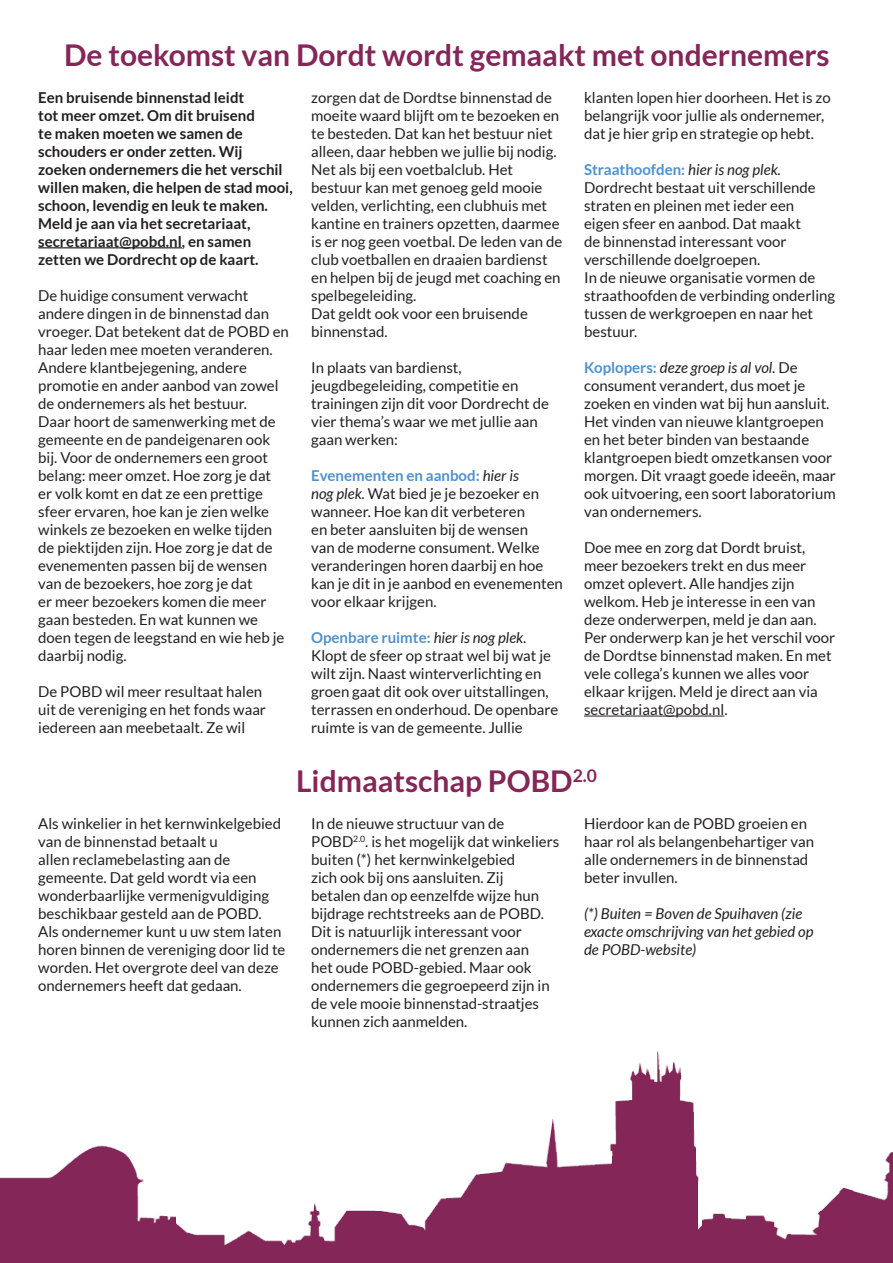
<style>
.page{position:relative;width:893px;height:1263px;background:#fff}
.page>*{position:absolute;margin:0;border:0;box-sizing:border-box;transform-origin:0 0}
.t1{font:700 30px "Lato";color:#842658}
.t2{font:15px/18px "Lato";color:#231f20}
.t3{font:700 15px/18px "Lato";color:#231f20}
.t4{font:italic 15px "Lato";color:#231f20}
.s1{font-weight:700;color:#5090cc}
.s2{font-style:italic}
</style>
<div class="page">
<img style="left:0;top:1051px;width:893px;height:212px">
<hr style="left:38px;top:247px;width:144px;height:1px;background:#231f20">
<hr style="left:584px;top:716px;width:140px;height:1px;background:#231f20">
<p class="t1" style="left:64px;top:37px;width:767px">De toekomst van Dordt wordt gemaakt met ondernemers</p>
<p class="t2" style="left:311px;top:88px;width:250px">zorgen dat de Dordtse binnenstad de moeite waard blijft om te bezoeken en te besteden. Dat kan het bestuur niet alleen, daar hebben we jullie bij nodig.</p>
<p class="t2" style="left:311px;top:160px;width:253px">Net als bij een voetbalclub. Het bestuur kan met genoeg geld mooie velden, verlichting, een clubhuis met kantine en trainers opzetten, daarmee is er nog geen voetbal. De leden van de club voetballen en draaien bardienst en helpen bij de jeugd met coaching en spelbegeleiding.</p>
<p class="t2" style="left:311px;top:304px;width:218px">Dat geldt ook voor een bruisende binnenstad.</p>
<p class="t2" style="left:311px;top:358px;width:239px">In plaats van bardienst, jeugdbegeleiding, competitie en trainingen zijn dit voor Dordrecht de vier thema’s waar we met jullie aan gaan werken:</p>
<p class="t2" style="left:311px;top:466px;width:253px"><span class="s1">Evenementen en aanbod:</span> <span class="s2">hier is<br>nog plek.</span> Wat bied je je bezoeker en wanneer. Hoe kan dit verbeteren<br>en beter aansluiten bij de wensen<br>van de moderne consument. Welke veranderingen horen daarbij en hoe kan je dit in je aanbod en evenementen voor elkaar krijgen.</p>
<p class="t2" style="left:311px;top:628px;width:249px"><span class="s1">Openbare ruimte:</span> <span class="s2">hier is nog plek.<br></span>Klopt de sfeer op straat wel bij wat je wilt zijn. Naast winterverlichting en groen gaat dit ook over uitstallingen, terrassen en onderhoud. De openbare ruimte is van de gemeente. Jullie</p>
<p class="t3" style="left:38px;top:88px;width:256px">Een bruisende binnenstad leidt<br>tot meer omzet. Om dit bruisend<br>te maken moeten we samen de schouders er onder zetten. Wij zoeken ondernemers die het verschil willen maken, die helpen de stad mooi, schoon, levendig en leuk te maken.<br>Meld je aan via het secretariaat, secretariaat@pobd.nl, en samen zetten we Dordrecht op de kaart.</p>
<p class="t2" style="left:38px;top:286px;width:252px">De huidige consument verwacht andere dingen in de binnenstad dan vroeger. Dat betekent dat de POBD en haar leden mee moeten veranderen.<br>Andere klantbejegening, andere promotie en ander aanbod van zowel de ondernemers als het bestuur.<br>Daar hoort de samenwerking met de gemeente en de pandeigenaren ook bij. Voor de ondernemers een groot belang: meer omzet. Hoe zorg je dat<br>er volk komt en dat ze een prettige sfeer ervaren, hoe kan je zien welke winkels ze bezoeken en welke tijden de piektijden zijn. Hoe zorg je dat de evenementen passen bij de wensen van de bezoekers, hoe zorg je dat<br>er meer bezoekers komen die meer gaan besteden. En wat kunnen we doen tegen de leegstand en wie heb je daarbij nodig.</p>
<p class="t2" style="left:38px;top:682px;width:229px">De POBD wil meer resultaat halen uit de vereniging en het fonds waar iedereen aan meebetaalt. Ze wil</p>
<p class="t2" style="left:584px;top:88px;width:248px">klanten lopen hier doorheen. Het is zo belangrijk voor jullie als ondernemer, dat je hier grip en strategie op hebt.</p>
<p class="t2" style="left:584px;top:160px;width:233px"><span class="s1">Straathoofden:</span> <span class="s2">hier is nog plek.<br></span>Dordrecht bestaat uit verschillende</p>
<p class="t2" style="left:584px;top:196px;width:212px">straten en pleinen met ieder een</p>
<p class="t2" style="left:584px;top:214px;width:218px">eigen sfeer en aanbod. Dat maakt</p>
<p class="t2" style="left:584px;top:232px;width:204px">de binnenstad interessant voor</p>
<p class="t2" style="left:584px;top:250px;width:178px">verschillende doelgroepen.</p>
<p class="t2" style="left:584px;top:268px;width:253px">In de nieuwe organisatie vormen de straathoofden de verbinding onderling tussen de werkgroepen en naar het bestuur.</p>
<p class="t2" style="left:584px;top:358px;width:253px"><span class="s1">Koplopers:</span> <span class="s2">deze groep is al vol.</span> De consument verandert, dus moet je zoeken en vinden wat bij hun aansluit.<br>Het vinden van nieuwe klantgroepen en het beter binden van bestaande klantgroepen biedt omzetkansen voor morgen. Dit vraagt goede ideeën, maar ook uitvoering, een soort laboratorium van ondernemers.</p>
<p class="t2" style="left:584px;top:538px;width:253px">Doe mee en zorg dat Dordt bruist, meer bezoekers trekt en dus meer omzet oplevert. Alle handjes zijn welkom. Heb je interesse in een van deze onderwerpen, meld je dan aan.<br>Per onderwerp kan je het verschil voor de Dordtse binnenstad maken. En met vele collega’s kunnen we alles voor elkaar krijgen. Meld je direct aan via secretariaat@pobd.nl.</p>
<p class="t2" style="left:38px;top:815px;width:249px">Als winkelier in het kernwinkelgebied van de binnenstad betaalt u<br>allen reclamebelasting aan de gemeente. Dat geld wordt via een wonderbaarlijke vermenigvuldiging beschikbaar gesteld aan de POBD.<br>Als ondernemer kunt u uw stem laten horen binnen de vereniging door lid te worden. Het overgrote deel van deze ondernemers heeft dat gedaan.</p>
<p class="t1" style="left:296px;top:764px;width:302px">Lidmaatschap POBD<sup>2.0</sup></p>
<p class="t2" style="left:311px;top:815px;width:250px">In de nieuwe structuur van de POBD<sup>2.0</sup>. is het mogelijk dat winkeliers buiten (*) het kernwinkelgebied<br>zich ook bij ons aansluiten. Zij<br>betalen dan op eenzelfde wijze hun bijdrage rechtstreeks aan de POBD.<br>Dit is natuurlijk interessant voor ondernemers die net grenzen aan<br>het oude POBD-gebied. Maar ook ondernemers die gegroepeerd zijn in de vele mooie binnenstad-straatjes kunnen zich aanmelden.</p>
<p class="t2" style="left:584px;top:815px;width:232px">Hierdoor kan de POBD groeien en haar rol als belangenbehartiger van alle ondernemers in de binnenstad beter invullen.</p>
<p class="t4" style="left:584px;top:906px;width:220px">(*) Buiten = Boven de Spuihaven (zie</p>
<p class="t4" style="left:584px;top:924px;width:231px">exacte omschrijving van het gebied op</p>
<p class="t4" style="left:584px;top:942px;width:114px">de POBD-website)</p>
</div>
